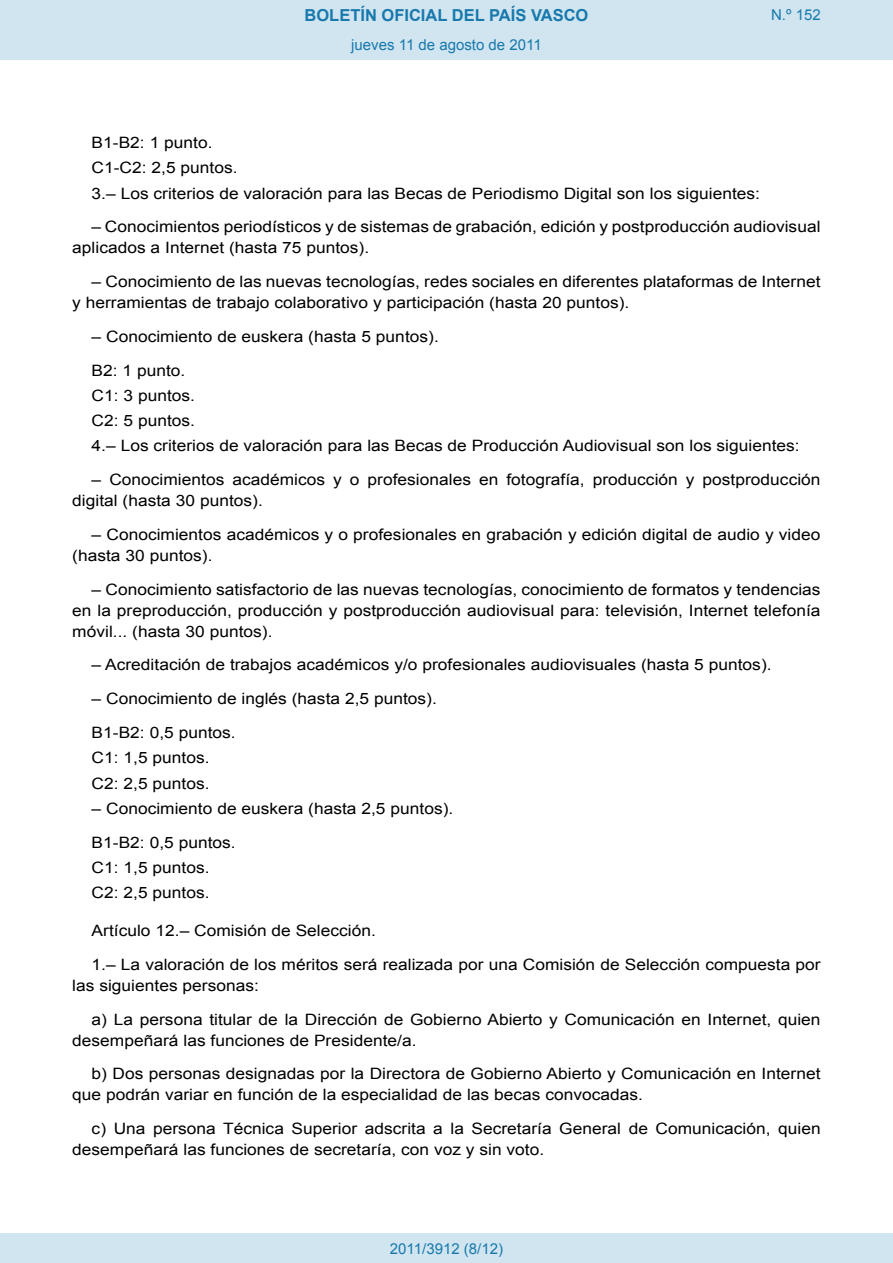
<style>
.page{position:relative;width:893px;height:1263px;background:#fff}
.page>*{position:absolute;margin:0;border:0;box-sizing:border-box;transform-origin:0 0}
.t1{font:700 16.5px "Arial";color:#1879ad}
.BOPVDetalle{font:15.6px/21px "Arial";color:#000;scale:1.11 1}
.BOPVLista{font:15.6px "Arial";color:#000;scale:1.11 1}
.Paginacion_Centro{font:15px "Arial";color:#1879ad}
</style>
<div class="page">
<div style="left:0;top:0;width:893px;height:60px;background:#d0e5f0"></div>
<div style="left:0;top:1233px;width:893px;height:30px;background:#d0e5f0"></div>
<p class="t1" style="left:305px;top:4px;width:285px">BOLETÍN OFICIAL DEL PAÍS VASCO</p>
<p class="Paginacion_Centro" style="left:351px;top:35px;width:192px">jueves 11 de agosto de 2011</p>
<p class="Paginacion_Centro" style="left:771px;top:5px;width:51px">N.º 152</p>
<p class="BOPVLista" style="left:92px;top:132px;width:110px">B1-B2: 1 punto.</p>
<p class="BOPVLista" style="left:92px;top:158px;width:133px">C1-C2: 2,5 puntos.</p>
<p class="BOPVDetalle" style="left:92px;top:183px;width:604px">3.– Los criterios de valoración para las Becas de Periodismo Digital son los siguientes:</p>
<p class="BOPVDetalle" style="left:72px;top:217px;width:676px;text-indent:19px">– Conocimientos periodísticos y de sistemas de grabación, edición y postproducción audiovisual aplicados a Internet (hasta 75 puntos).</p>
<p class="BOPVDetalle" style="left:72px;top:271px;width:676px;text-indent:19px">– Conocimiento de las nuevas tecnologías, redes sociales en diferentes plataformas de Internet y herramientas de trabajo colaborativo y participación (hasta 20 puntos).</p>
<p class="BOPVDetalle" style="left:92px;top:326px;width:314px">– Conocimiento de euskera (hasta 5 puntos).</p>
<p class="BOPVLista" style="left:92px;top:360px;width:86px">B2: 1 punto.</p>
<p class="BOPVLista" style="left:92px;top:385px;width:95px">C1: 3 puntos.</p>
<p class="BOPVLista" style="left:92px;top:410px;width:95px">C2: 5 puntos.</p>
<p class="BOPVDetalle" style="left:92px;top:436px;width:639px">4.– Los criterios de valoración para las Becas de Producción Audiovisual son los siguientes:</p>
<p class="BOPVDetalle" style="left:72px;top:469px;width:676px;text-indent:19px">– Conocimientos académicos y o profesionales en fotografía, producción y postproducción digital (hasta 30 puntos).</p>
<p class="BOPVDetalle" style="left:72px;top:524px;width:675px;text-indent:19px">– Conocimientos académicos y o profesionales en grabación y edición digital de audio y video (hasta 30 puntos).</p>
<p class="BOPVDetalle" style="left:72px;top:579px;width:676px;text-align:justify;text-indent:19px">– Conocimiento satisfactorio de las nuevas tecnologías, conocimiento de formatos y tendencias en la preproducción, producción y postproducción audiovisual para: televisión, Internet telefonía móvil... (hasta 30 puntos).</p>
<p class="BOPVDetalle" style="left:92px;top:655px;width:614px">– Acreditación de trabajos académicos y/o profesionales audiovisuales (hasta 5 puntos).</p>
<p class="BOPVDetalle" style="left:92px;top:688px;width:313px">– Conocimiento de inglés (hasta 2,5 puntos).</p>
<p class="BOPVLista" style="left:92px;top:722px;width:131px">B1-B2: 0,5 puntos.</p>
<p class="BOPVLista" style="left:92px;top:747px;width:108px">C1: 1,5 puntos.</p>
<p class="BOPVLista" style="left:92px;top:773px;width:108px">C2: 2,5 puntos.</p>
<p class="BOPVDetalle" style="left:92px;top:798px;width:327px">– Conocimiento de euskera (hasta 2,5 puntos).</p>
<p class="BOPVLista" style="left:92px;top:832px;width:131px">B1-B2: 0,5 puntos.</p>
<p class="BOPVLista" style="left:92px;top:857px;width:108px">C1: 1,5 puntos.</p>
<p class="BOPVLista" style="left:92px;top:882px;width:108px">C2: 2,5 puntos.</p>
<p class="BOPVDetalle" style="left:92px;top:920px;width:258px">Artículo 12.– Comisión de Selección.</p>
<p class="BOPVDetalle" style="left:72px;top:954px;width:676px;text-indent:19px">1.– La valoración de los méritos será realizada por una Comisión de Selección compuesta por las siguientes personas:</p>
<p class="BOPVDetalle" style="left:72px;top:1009px;width:676px;text-indent:19px">a) La persona titular de la Dirección de Gobierno Abierto y Comunicación en Internet, quien desempeñará las funciones de Presidente/a.</p>
<p class="BOPVDetalle" style="left:72px;top:1063px;width:676px;text-indent:19px">b) Dos personas designadas por la Directora de Gobierno Abierto y Comunicación en Internet que podrán variar en función de la especialidad de las becas convocadas.</p>
<p class="BOPVDetalle" style="left:72px;top:1118px;width:676px;text-indent:19px">c) Una persona Técnica Superior adscrita a la Secretaría General de Comunicación, quien desempeñará las funciones de secretaría, con voz y sin voto.</p>
<p class="Paginacion_Centro" style="left:390px;top:1238px;width:115px">2011/3912 (8/12)</p>
</div>
